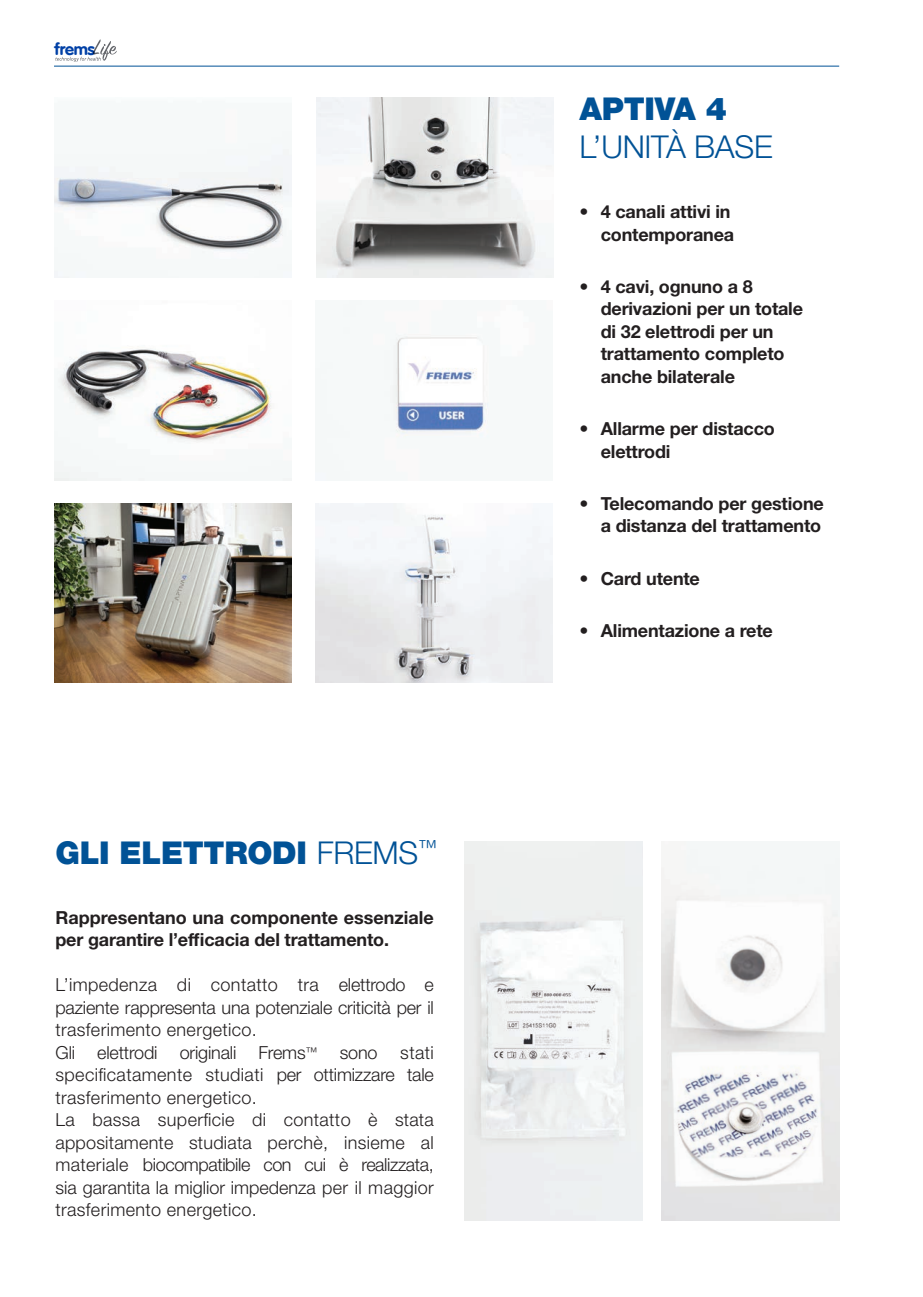
<style>
.page{position:relative;width:923px;height:1297px;background:#fff}
.page>*{position:absolute;margin:0;border:0;box-sizing:border-box;transform-origin:0 0}
.t1{font:900 31.5px "Helvetica Neue LT Std";letter-spacing:-.01em;color:#015296}
.t2{font:300 31.5px "Helvetica Neue LT Std";letter-spacing:-.01em;color:#015296}
.t3{font:300 18px/22.5px "Helvetica Neue LT Std";letter-spacing:.02em;color:#231f20;text-align:justify}
.t4{font:700 18px/22.5px "Helvetica Neue LT Std";letter-spacing:-.01em;color:#231f20}
.t5{font:300 18px "Helvetica Neue LT Std";letter-spacing:-.01em;color:#231f20}
.t6{font:16.65px "VAG Rounded Bold";letter-spacing:-.02em;color:#0040a6}
.s1{font-weight:300}
</style>
<div class="page">
<svg style="left:55px;top:39px;width:62px;height:23px"></svg>
<hr style="left:54px;top:66px;width:785px;height:1px;background:#015296">
<img style="left:317px;top:98px;width:237px;height:179px">
<img style="left:54px;top:149px;width:237px;height:128px">
<img style="left:661px;top:841px;width:178px;height:379px">
<img style="left:465px;top:841px;width:178px;height:379px">
<img style="left:54px;top:349px;width:237px;height:131px">
<img style="left:54px;top:503px;width:237px;height:180px">
<img style="left:315px;top:503px;width:237px;height:180px">
<img style="left:390px;top:334px;width:99px;height:104px">
<p class="t6" style="left:55px;top:39px;width:41px">frems</p>
<p class="t1" style="left:55px;top:834px;width:383px">GLI ELETTRODI <span class="s1">FREMS</span><sup>™</sup></p>
<p class="t4" style="left:55px;top:905px;width:380px">Rappresentano una componente essenziale per garantire l’efficacia del trattamento.</p>
<p class="t3" style="left:55px;top:973px;width:380px">L’impedenza di contatto tra elettrodo e paziente rappresenta una potenziale criticità per il trasferimento energetico.</p>
<p class="t5" style="left:55px;top:1041px;width:323px">Gli elettrodi originali Frems<sup>™</sup> sono</p>
<p class="t3" style="left:55px;top:1040px;width:380px;text-indent:345px">stati specificatamente studiati per ottimizzare tale trasferimento energetico.</p>
<p class="t3" style="left:55px;top:1108px;width:380px">La bassa superficie di contatto è stata appositamente studiata perchè, insieme al materiale biocompatibile con cui è realizzata, sia garantita la miglior impedenza per il maggior trasferimento energetico.</p>
<p class="t1" style="left:579px;top:90px;width:149px">APTIVA 4</p>
<p class="t2" style="left:579px;top:128px;width:195px">L’UNITÀ BASE</p>
<p class="t4" style="left:579px;top:200px;width:156px;text-align:right">• 4 canali attivi in contemporanea</p>
<p class="t4" style="left:601px;top:275px;width:204px;text-indent:-21px">• 4 cavi, ognuno a 8 derivazioni per un totale di 32 elettrodi per un trattamento completo anche bilaterale</p>
<p class="t4" style="left:601px;top:417px;width:176px;text-indent:-21px">• Allarme per distacco elettrodi</p>
<p class="t4" style="left:579px;top:492px;width:246px;text-align:right">• Telecomando per gestione a distanza del trattamento</p>
<p class="t4" style="left:579px;top:567px;width:122px">• Card utente</p>
<p class="t4" style="left:579px;top:619px;width:195px">• Alimentazione a rete</p>
</div>
